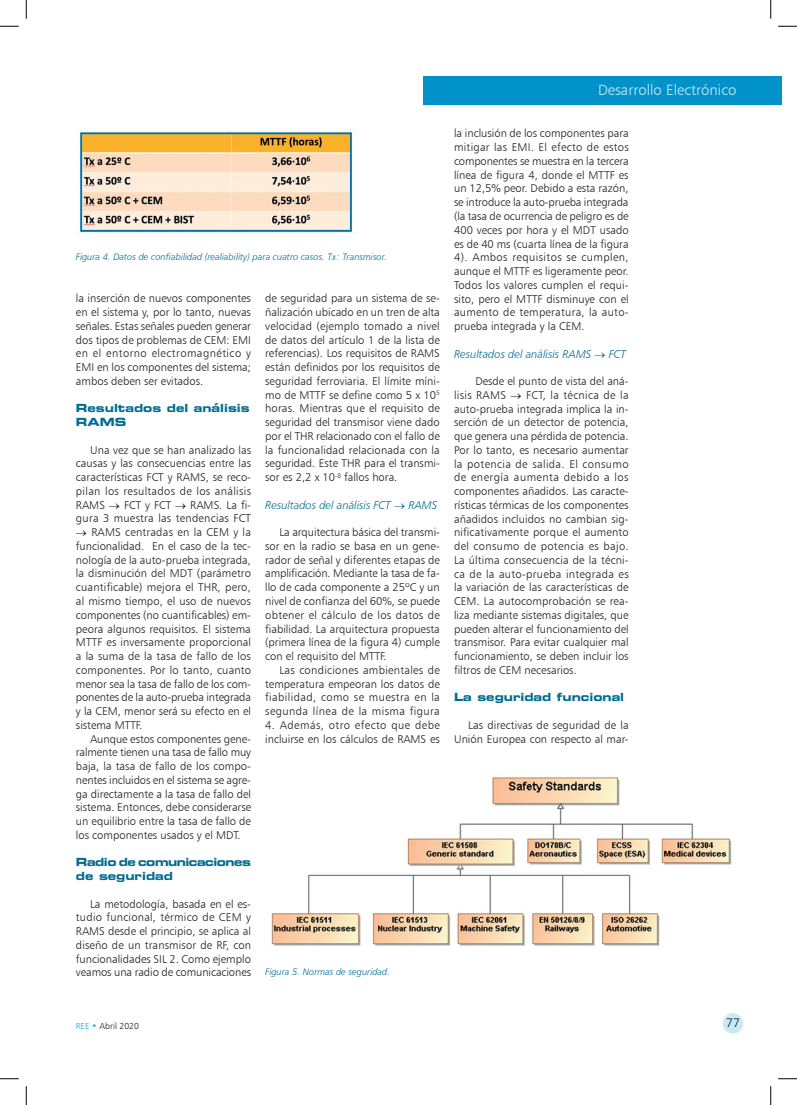
<style>
.page{position:relative;width:797px;height:1105px;background:#fff}
.page>*{position:absolute;margin:0;border:0;box-sizing:border-box;transform-origin:0 0}
.t1{font:15px "Humanist 777 BT Light B";color:#c6eafa}
.t2{font:12.5px "Humanist 777 BT Light B";color:#231f20}
.TEXTO_ARTICULO{font:11.25px/13.8px "Humanist 777 BT Light B";color:#231f20;text-align:justify}
.Titulin{font:11.25px "Humanist 777 BT Light Italic B";color:#006c91}
.TITULO_APARTADO{font:11.25px/13.8px "Eurostile Bold Extended Two";color:#006c91}
.TITULO_APARTADO-2{font:11.25px/13.8px "Eurostile Bold Extended Two";letter-spacing:-.04em;color:#006c91}
.AUTOR_ARTICULO{font:9.38px "Humanist 777 BT Light Italic B";color:#006c91}
.t3{font:8.75px "Humanist 777 BT Light B";color:#231f20}
.s1{color:#00aeef}
</style>
<div class="page">
<div style="left:423px;top:76px;width:358px;height:29px;background:#0092c8"></div>
<div style="left:722px;top:1013px;width:21px;height:20px;background:#c6eafa;border-radius:50%"></div>
<img style="left:76px;top:132px;width:279px;height:102px">
<img style="left:271px;top:777px;width:461px;height:169px">
<svg style="left:0;top:25px;width:19px;height:2px"></svg>
<svg style="left:778px;top:25px;width:19px;height:2px"></svg>
<svg style="left:0;top:1078px;width:19px;height:1px"></svg>
<svg style="left:778px;top:1078px;width:19px;height:1px"></svg>
<svg style="left:25px;top:0;width:2px;height:19px"></svg>
<svg style="left:25px;top:1086px;width:2px;height:19px"></svg>
<svg style="left:770px;top:0;width:1px;height:19px"></svg>
<svg style="left:770px;top:1086px;width:1px;height:19px"></svg>
<p class="AUTOR_ARTICULO" style="left:76px;top:251px;width:312px">Figura 4. Datos de confiabilidad (realiability) para cuatro casos. Tx: Transmisor.</p>
<p class="TEXTO_ARTICULO" style="left:76px;top:291px;width:177px">la inserción de nuevos componentes en el sistema y, por lo tanto, nuevas señales. Estas señales pueden generar dos tipos de problemas de CEM: EMI en el entorno electromagnético y EMI en los componentes del sistema; ambos deben ser evitados.</p>
<p class="TITULO_APARTADO" style="left:76px;top:401px;width:175px">Resultados del análisis<br>RAMS</p>
<p class="TEXTO_ARTICULO" style="left:76px;top:443px;width:177px;text-indent:14px">Una vez que se han analizado las causas y las consecuencias entre las características FCT y RAMS, se reco&shy;pilan los resultados de los análisis RAMS → FCT y FCT → RAMS. La fi&shy;gura 3 muestra las tendencias FCT</p>
<p class="TEXTO_ARTICULO" style="left:76px;top:525px;width:177px">→ RAMS centradas en la CEM y la funcionalidad. En el caso de la tec&shy;nología de la auto-prueba integrada, la disminución del MDT (parámetro cuantificable) mejora el THR, pero, al mismo tiempo, el uso de nuevos componentes (no cuantificables) em&shy;peora algunos requisitos. El sistema MTTF es inversamente proporcional a la suma de la tasa de fallo de los componentes. Por lo tanto, cuanto menor sea la tasa de fallo de los com&shy;ponentes de la auto-prueba integrada y la CEM, menor será su efecto en el sistema MTTF.</p>
<p class="TEXTO_ARTICULO" style="left:76px;top:731px;width:177px;text-indent:14px">Aunque estos componentes gene&shy;ralmente tienen una tasa de fallo muy baja, la tasa de fallo de los compo&shy;nentes incluidos en el sistema se agre&shy;ga directamente a la tasa de fallo del sistema. Entonces, debe considerarse un equilibrio entre la tasa de fallo de los componentes usados y el MDT.</p>
<p class="TITULO_APARTADO-2" style="left:76px;top:855px;width:176px">Radio de comunicaciones de seguridad</p>
<p class="TEXTO_ARTICULO" style="left:76px;top:896px;width:177px;text-indent:14px">La metodología, basada en el es&shy;tudio funcional, térmico de CEM y RAMS desde el principio, se aplica al diseño de un transmisor de RF, con funcionalidades SIL 2. Como ejemplo veamos una radio de comunicaciones</p>
<p class="TEXTO_ARTICULO" style="left:265px;top:291px;width:176px">de seguridad para un sistema de se&shy;ñalización ubicado en un tren de alta velocidad (ejemplo tomado a nivel de datos del artículo 1 de la lista de referencias). Los requisitos de RAMS están definidos por los requisitos de seguridad ferroviaria. El límite míni&shy;mo de MTTF se define como 5 x 10<sup>5 </sup>horas. Mientras que el requisito de seguridad del transmisor viene dado por el THR relacionado con el fallo de la funcionalidad relacionada con la seguridad. Este THR para el transmi&shy;sor es 2,2 x 10<sup>-8</sup> fallos hora.</p>
<p class="Titulin" style="left:265px;top:498px;width:174px">Resultados del análisis FCT → RAMS</p>
<p class="TEXTO_ARTICULO" style="left:265px;top:525px;width:176px;text-indent:14px">La arquitectura básica del transmi&shy;sor en la radio se basa en un gene&shy;rador de señal y diferentes etapas de amplificación. Mediante la tasa de fa&shy;llo de cada componente a 25ºC y un nivel de confianza del 60%, se puede obtener el cálculo de los datos de fiabilidad. La arquitectura propuesta (primera línea de la figura 4) cumple con el requisito del MTTF.</p>
<p class="TEXTO_ARTICULO" style="left:265px;top:663px;width:176px;text-indent:14px">Las condiciones ambientales de temperatura empeoran los datos de fiabilidad, como se muestra en la segunda línea de la misma figura</p>
<p class="TEXTO_ARTICULO" style="left:265px;top:718px;width:176px">4. Además, otro efecto que debe incluirse en los cálculos de RAMS es</p>
<p class="AUTOR_ARTICULO" style="left:265px;top:966px;width:126px">Figura 5. Normas de seguridad.</p>
<h1 class="t1" style="left:598px;top:81px;width:140px">Desarrollo Electrónico</h1>
<p class="TEXTO_ARTICULO" style="left:454px;top:127px;width:176px">la inclusión de los componentes para mitigar las EMI. El efecto de estos componentes se muestra en la tercera línea de figura 4, donde el MTTF es un 12,5% peor. Debido a esta razón, se introduce la auto-prueba integrada (la tasa de ocurrencia de peligro es de 400 veces por hora y el MDT usado es de 40 ms (cuarta línea de la figura 4). Ambos requisitos se cumplen, aunque el MTTF es ligeramente peor.<br>Todos los valores cumplen el requi&shy;sito, pero el MTTF disminuye con el aumento de temperatura, la auto&shy;prueba integrada y la CEM.</p>
<p class="Titulin" style="left:454px;top:347px;width:174px">Resultados del análisis RAMS → FCT</p>
<p class="TEXTO_ARTICULO" style="left:454px;top:374px;width:176px;text-indent:21px">Desde el punto de vista del aná&shy;lisis RAMS → FCT, la técnica de la auto-prueba integrada implica la in&shy;serción de un detector de potencia, que genera una pérdida de potencia.<br>Por lo tanto, es necesario aumentar la potencia de salida. El consumo de energía aumenta debido a los componentes añadidos. Las caracte&shy;rísticas térmicas de los componentes añadidos incluidos no cambian sig&shy;nificativamente porque el aumento del consumo de potencia es bajo.<br>La última consecuencia de la técni&shy;ca de la auto-prueba integrada es la variación de las características de CEM. La autocomprobación se rea&shy;liza mediante sistemas digitales, que pueden alterar el funcionamiento del transmisor. Para evitar cualquier mal funcionamiento, se deben incluir los filtros de CEM necesarios.</p>
<p class="TITULO_APARTADO" style="left:454px;top:690px;width:172px">La seguridad funcional</p>
<p class="TEXTO_ARTICULO" style="left:454px;top:718px;width:176px;text-align:right">Las directivas de seguridad de la<br>Unión Europea con respecto al mar-</p>
<p class="t3" style="left:76px;top:1020px;width:65px"><span class="s1">REE •</span> Abril 2020</p>
<p class="t2" style="left:726px;top:1015px;width:16px">77</p>
</div>
